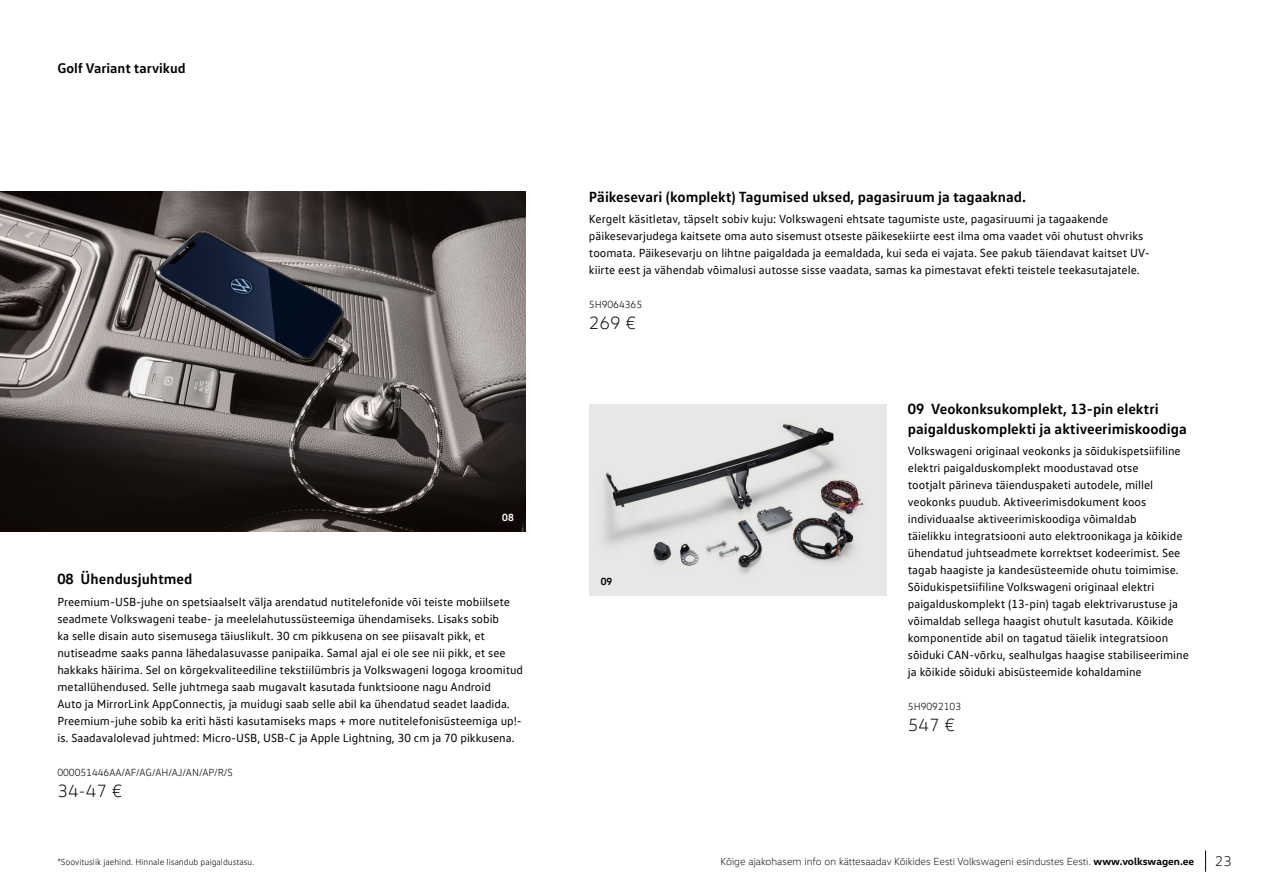
<style>
.page{position:relative;width:1263px;height:893px;background:#fff}
.page>*{position:absolute;margin:0;border:0;box-sizing:border-box;transform-origin:0 0}
.t1{font:300 18px "VW Head";color:#000}
.t2{font:700 15px/19.5px "VW Text";color:#000}
.t3{font:700 14.25px "VW Text";color:#000}
.t4{font:300 14.25px "VW Head";color:#000}
.t5{font:12px/17px "VW Text";color:#000}
.t6{font:300 10.5px "VW Head";color:#000}
.t7{font:300 10.5px "VW Text";color:#000}
.t8{font:700 10.5px "VW Text";color:#fff}
.t9{font:700 10.5px "VW Text";color:#000}
.t10{font:300 9px "VW Text";color:#000}
.s1{font-weight:700}
</style>
<div class="page">
<img style="left:0;top:191px;width:525px;height:340px">
<img style="left:589px;top:404px;width:298px;height:191px">
<svg style="left:1205px;top:850px;width:1px;height:22px"></svg>
<p class="t3" style="left:57px;top:59px;width:130px">Golf Variant tarvikud</p>
<p class="t8" style="left:502px;top:510px;width:13px">08</p>
<p class="t2" style="left:57px;top:569px;width:137px">08 Ühendusjuhtmed</p>
<p class="t5" style="left:57px;top:593px;width:467px">Preemium-USB-juhe on spetsiaalselt välja arendatud nutitelefonide või teiste mobiilsete seadmete Volkswageni teabe- ja meelelahutussüsteemiga ühendamiseks. Lisaks sobib<br>ka selle disain auto sisemusega täiuslikult. 30 cm pikkusena on see piisavalt pikk, et nutiseadme saaks panna lähedalasuvasse panipaika. Samal ajal ei ole see nii pikk, et see hakkaks häirima. Sel on kõrgekvaliteediline tekstiilümbris ja Volkswageni logoga kroomitud metallühendused. Selle juhtmega saab mugavalt kasutada funktsioone nagu Android<br>Auto ja MirrorLink AppConnectis, ja muidugi saab selle abil ka ühendatud seadet laadida.<br>Preemium-juhe sobib ka eriti hästi kasutamiseks maps + more nutitelefonisüsteemiga up!- is. Saadavalolevad juhtmed: Micro-USB, USB-C ja Apple Lightning, 30 cm ja 70 pikkusena.</p>
<p class="t7" style="left:57px;top:766px;width:177px">000051446AA/AF/AG/AH/AJ/AN/AP/R/S</p>
<h1 class="t1" style="left:57px;top:780px;width:66px">34-47 €</h1>
<p class="t2" style="left:589px;top:186px;width:439px">Päikesevari (komplekt) Tagumised uksed, pagasiruum ja tagaaknad.</p>
<p class="t5" style="left:589px;top:210px;width:562px">Kergelt käsitletav, täpselt sobiv kuju: Volkswageni ehtsate tagumiste uste, pagasiruumi ja tagaakende päikesevarjudega kaitsete oma auto sisemust otseste päikesekiirte eest ilma oma vaadet või ohutust ohvriks toomata. Päikesevarju on lihtne paigaldada ja eemaldada, kui seda ei vajata. See pakub täiendavat kaitset UV&shy;kiirte eest ja vähendab võimalusi autosse sisse vaadata, samas ka pimestavat efekti teistele teekasutajatele.</p>
<p class="t7" style="left:589px;top:298px;width:55px">5H9064365</p>
<h1 class="t1" style="left:589px;top:312px;width:49px">269 €</h1>
<p class="t9" style="left:601px;top:574px;width:13px">09</p>
<p class="t2" style="left:908px;top:399px;width:280px">09 Veokonksukomplekt, 13-pin elektri paigalduskomplekti ja aktiveerimiskoodiga</p>
<p class="t5" style="left:908px;top:442px;width:282px">Volkswageni originaal veokonks ja sõidukispetsiifiline elektri paigalduskomplekt moodustavad otse<br>tootjalt pärineva täienduspaketi autodele, millel veokonks puudub. Aktiveerimisdokument koos individuaalse aktiveerimiskoodiga võimaldab<br>täielikku integratsiooni auto elektroonikaga ja kõikide ühendatud juhtseadmete korrektset kodeerimist. See tagab haagiste ja kandesüsteemide ohutu toimimise.<br>Sõidukispetsiifiline Volkswageni originaal elektri paigalduskomplekt (13-pin) tagab elektrivarustuse ja võimaldab sellega haagist ohutult kasutada. Kõikide komponentide abil on tagatud täielik integratsioon sõiduki CAN-võrku, sealhulgas haagise stabiliseerimine ja kõikide sõiduki abisüsteemide kohaldamine</p>
<p class="t7" style="left:908px;top:700px;width:55px">5H9092103</p>
<h1 class="t1" style="left:908px;top:715px;width:49px">547 €</h1>
<p class="t10" style="left:57px;top:856px;width:199px">*Soovituslik jaehind. Hinnale lisandub paigaldustasu.</p>
<p class="t6" style="left:721px;top:855px;width:475px">Kõige ajakohasem info on kättesaadav Kõikides Eesti Volkswageni esindustes Eesti. <span class="s1">www.volkswagen.ee</span></p>
<p class="t4" style="left:1215px;top:853px;width:18px">23</p>
</div>
